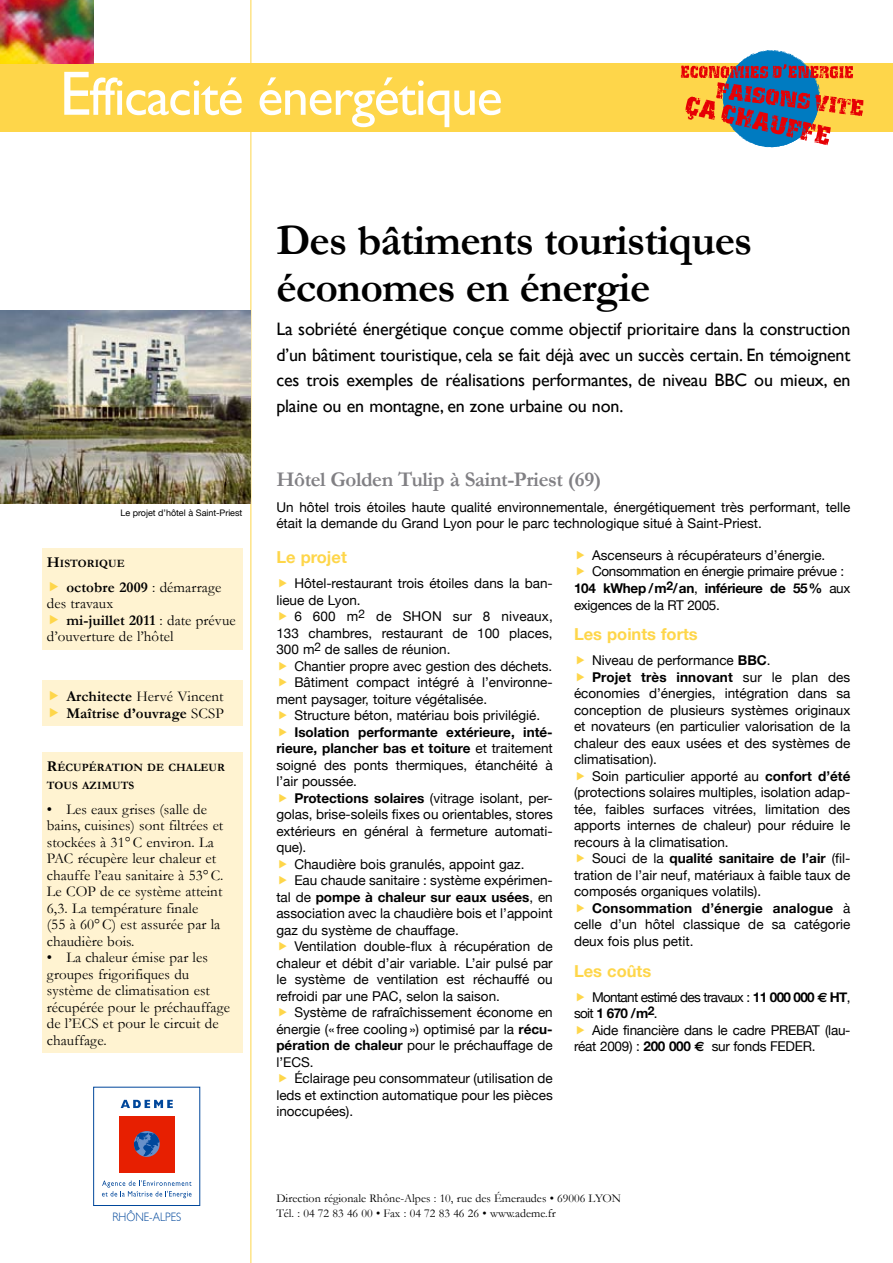
<style>
.page{position:relative;width:893px;height:1263px;background:#fff}
.page>*{position:absolute;margin:0;border:0;box-sizing:border-box;transform-origin:0 0}
.t1{font:54px "Gill Sans";letter-spacing:-.025em;color:#fff}
.t2{font:700 43.5px/46.5px "Garamond";letter-spacing:-.02em;color:#000}
.t3{font:700 21px "Garamond";letter-spacing:-.02em;color:#818084}
.t4{font:18px/25.5px "Gill Sans";letter-spacing:-.01em;color:#000;text-align:justify}
.t5{font:700 16.5px "Helvetica Neue";color:#fed64a}
.t6{font:15px/16.5px "Garamond";letter-spacing:.005em;color:#000}
.t7{font:700 15px/16.5px "Garamond";letter-spacing:.005em;color:#000}
.t8{font:13.5px/16.5px "Helvetica Neue";color:#000}
.t9{font:700 13.5px/16.5px "Helvetica Neue";color:#000;text-align:justify}
.t10{font:13.5px/16.5px "Helvetica Neue";letter-spacing:-.02em;color:#000}
.t11{font:13.5px "Helvetica Neue";letter-spacing:-.025em;color:#000}
.t12{font:13.5px/16.5px "Helvetica Neue";letter-spacing:-.05em;color:#000}
.t13{font:700 13.5px "Helvetica Neue";letter-spacing:-.025em;color:#000}
.t14{font:300 12.15px "Gill Sans";color:#00479b;scale:.9 1}
.t15{font:12px/14.4px "Garamond";color:#000}
.t16{font:700 11.25px/18px "Garamond";letter-spacing:.005em;color:#000}
.t17{font:9px "Helvetica Neue";letter-spacing:-.005em;color:#000}
.s1{font-size:63px}
.s2{font-size:15px}
.s3{font-weight:700}
.s4{font-weight:400}
.s5{font-family:"Euro Sans";font-weight:700}
</style>
<div class="page">
<hr style="left:251px;top:0;width:1px;height:1263px;background:#fed64a">
<div style="left:93px;top:1087px;width:107px;height:119px;border:1px solid #00479b"></div>
<div style="left:119px;top:1116px;width:56px;height:56px;background:#e71f01"></div>
<svg style="left:134px;top:1131px;width:26px;height:26px"></svg>
<svg style="left:121px;top:1100px;width:52px;height:8px"></svg>
<svg style="left:102px;top:1180px;width:90px;height:18px"></svg>
<div style="left:0;top:64px;width:893px;height:68px;background:#fed64a"></div>
<img style="left:0;top:0;width:94px;height:64px">
<img style="left:0;top:310px;width:251px;height:193px">
<div style="left:43px;top:752px;width:200px;height:301px;background:#fff3d1"></div>
<div style="left:43px;top:549px;width:200px;height:101px;background:#fff3d1"></div>
<div style="left:43px;top:680px;width:200px;height:46px;background:#fff3d1"></div>
<svg style="left:679px;top:50px;width:186px;height:98px"></svg>
<h1 class="t1" style="left:60px;top:65px;width:445px"><span class="s1">E</span>fficacité énergétique</h1>
<h2 class="t2" style="left:276px;top:217px;width:477px">Des bâtiments touristiques économes en énergie</h2>
<p class="t4" style="left:276px;top:316px;width:576px">La sobriété énergétique conçue comme objectif prioritaire dans la construction d’un bâtiment touristique, cela se fait déjà avec un succès certain. En témoignent ces trois exemples de réalisations performantes, de niveau BBC ou mieux, en plaine ou en montagne, en zone urbaine ou non.</p>
<p class="t17" style="left:120px;top:508px;width:123px">Le projet d’hôtel à Saint-Priest</p>
<p class="t16" style="left:47px;top:554px;width:79px"><span class="s2">H</span>ISTORIQUE</p>
<p class="t6" style="left:47px;top:579px;width:176px;text-indent:20px"><span class="s3">octobre 2009</span> : démarrage des travaux</p>
<p class="t6" style="left:47px;top:612px;width:190px;text-indent:20px"><span class="s3">mi-juillet 2011</span> : date prévue d’ouverture de l’hôtel</p>
<p class="t7" style="left:66px;top:688px;width:159px">Architecte <span class="s4">Hervé Vincent<br></span>Maîtrise d’ouvrage <span class="s4">SCSP</span></p>
<p class="t16" style="left:47px;top:758px;width:179px"><span class="s2">R</span>ÉCUPÉRATION DE CHALEUR<br>TOUS AZIMUTS</p>
<p class="t6" style="left:47px;top:800px;width:178px">• Les eaux grises (salle de bains, cuisines) sont filtrées et stockées à 31°C environ. La<br>PAC récupère leur chaleur et chauffe l’eau sanitaire à 53°C.<br>Le COP de ce système atteint<br>6,3. La température finale<br>(55 à 60°C) est assurée par la chaudière bois.</p>
<p class="t6" style="left:47px;top:949px;width:185px">• La chaleur émise par les groupes frigorifiques du système de climatisation est récupérée pour le préchauffage de l’ECS et pour le circuit de chauffage.</p>
<p class="t14" style="left:112px;top:1210px;width:78px">RHÔNE-ALPES</p>
<h3 class="t3" style="left:276px;top:467px;width:326px">Hôtel Golden Tulip à Saint-Priest (69)</h3>
<p class="t8" style="left:276px;top:499px;width:576px">Un hôtel trois étoiles haute qualité environnementale, énergétiquement très performant, telle était la demande du Grand Lyon pour le parc technologique situé à Saint-Priest.</p>
<p class="t5" style="left:276px;top:547px;width:72px">Le projet</p>
<p class="t8" style="left:276px;top:575px;width:278px;text-indent:18px">Hôtel-restaurant trois étoiles dans la ban&shy;lieue de Lyon.</p>
<p class="t8" style="left:276px;top:608px;width:278px;text-align:justify;text-indent:18px">6 600 m<sup>2</sup> de SHON sur 8 niveaux, 133 chambres, restaurant de 100 places, 300 m<sup>2</sup> de salles de réunion.</p>
<p class="t8" style="left:294px;top:657px;width:259px">Chantier propre avec gestion des déchets.</p>
<p class="t8" style="left:294px;top:674px;width:260px">Bâtiment compact intégré à l’environne-</p>
<p class="t8" style="left:276px;top:690px;width:212px">ment paysager, toiture végétalisée.</p>
<p class="t8" style="left:294px;top:707px;width:247px">Structure béton, matériau bois privilégié.</p>
<p class="t9" style="left:276px;top:723px;width:278px;text-indent:18px">Isolation performante extérieure, inté&shy;rieure, plancher bas et toiture <span class="s4">et traitement soigné des ponts thermiques, étanchéité à l’air poussée.</span></p>
<p class="t8" style="left:294px;top:789px;width:260px"><span class="s3">Protections solaires</span> (vitrage isolant, per-</p>
<p class="t8" style="left:276px;top:806px;width:278px">golas, brise-soleils fixes ou orientables, stores</p>
<p class="t8" style="left:276px;top:822px;width:278px">extérieurs en général à fermeture automati-</p>
<p class="t8" style="left:276px;top:839px;width:32px">que).</p>
<p class="t8" style="left:294px;top:855px;width:232px">Chaudière bois granulés, appoint gaz.</p>
<p class="t8" style="left:294px;top:872px;width:260px">Eau chaude sanitaire : système expérimen-</p>
<p class="t9" style="left:276px;top:888px;width:278px"><span class="s4">tal de</span> pompe à chaleur sur eaux usées<span class="s4">, en</span></p>
<p class="t8" style="left:276px;top:905px;width:278px">association avec la chaudière bois et l’appoint</p>
<p class="t8" style="left:276px;top:921px;width:184px">gaz du système de chauffage.</p>
<p class="t8" style="left:294px;top:938px;width:260px">Ventilation double-flux à récupération de</p>
<p class="t8" style="left:276px;top:954px;width:278px">chaleur et débit d’air variable. L’air pulsé par</p>
<p class="t8" style="left:276px;top:971px;width:278px">le système de ventilation est réchauffé ou</p>
<p class="t8" style="left:276px;top:987px;width:225px">refroidi par une PAC, selon la saison.</p>
<p class="t8" style="left:294px;top:1004px;width:260px">Système de rafraîchissement économe en</p>
<p class="t8" style="left:276px;top:1020px;width:278px">énergie (« free cooling») optimisé par la <span class="s3">récu-</span></p>
<p class="t8" style="left:276px;top:1037px;width:278px"><span class="s3">pération de chaleur</span> pour le préchauffage de</p>
<p class="t8" style="left:276px;top:1053px;width:39px">l’ECS.</p>
<p class="t8" style="left:294px;top:1070px;width:260px">Éclairage peu consommateur (utilisation de</p>
<p class="t8" style="left:276px;top:1086px;width:278px">leds et extinction automatique pour les pièces</p>
<p class="t8" style="left:276px;top:1103px;width:78px">inoccupées).</p>
<p class="t8" style="left:592px;top:547px;width:235px">Ascenseurs à récupérateurs d’énergie.</p>
<p class="t11" style="left:592px;top:564px;width:254px">Consommation en énergie primaire prévue :</p>
<p class="t13" style="left:574px;top:580px;width:278px">104 kWhep /m<sup>2</sup>/an<span class="s4">,</span> inférieure de 55% <span class="s4">aux</span></p>
<p class="t11" style="left:574px;top:597px;width:147px">exigences de la RT 2005.</p>
<p class="t5" style="left:574px;top:624px;width:125px">Les points forts</p>
<p class="t8" style="left:592px;top:652px;width:180px">Niveau de performance <span class="s3">BBC</span>.</p>
<p class="t9" style="left:592px;top:668px;width:260px">Projet très innovant <span class="s4">sur le plan des</span></p>
<p class="t8" style="left:574px;top:685px;width:278px">économies d’énergies, intégration dans sa</p>
<p class="t8" style="left:574px;top:701px;width:278px">conception de plusieurs systèmes originaux</p>
<p class="t8" style="left:574px;top:718px;width:278px">et novateurs (en particulier valorisation de la</p>
<p class="t8" style="left:574px;top:734px;width:278px">chaleur des eaux usées et des systèmes de</p>
<p class="t8" style="left:574px;top:751px;width:85px">climatisation).</p>
<p class="t8" style="left:592px;top:767px;width:260px">Soin particulier apporté au <span class="s3">confort d’été</span></p>
<p class="t8" style="left:574px;top:784px;width:278px">(protections solaires multiples, isolation adap-</p>
<p class="t8" style="left:574px;top:800px;width:278px">tée, faibles surfaces vitrées, limitation des</p>
<p class="t8" style="left:574px;top:817px;width:278px">apports internes de chaleur) pour réduire le</p>
<p class="t8" style="left:574px;top:833px;width:156px">recours à la climatisation.</p>
<p class="t9" style="left:592px;top:850px;width:260px"><span class="s4">Souci de la</span> qualité sanitaire de l’air <span class="s4">(fil-</span></p>
<p class="t8" style="left:574px;top:866px;width:278px">tration de l’air neuf, matériaux à faible taux de</p>
<p class="t8" style="left:574px;top:883px;width:189px">composés organiques volatils).</p>
<p class="t9" style="left:592px;top:899px;width:260px">Consommation d’énergie analogue <span class="s4">à</span></p>
<p class="t8" style="left:574px;top:916px;width:278px">celle d’un hôtel classique de sa catégorie</p>
<p class="t8" style="left:574px;top:932px;width:121px">deux fois plus petit.</p>
<p class="t5" style="left:574px;top:960px;width:79px">Les coûts</p>
<p class="t12" style="left:574px;top:988px;width:278px;text-indent:18px">Montant estimé des travaux : <span class="s3">11 000 000</span> <span class="s5">E</span> <span class="s3">HT</span>, soit <span class="s3">1 670 /m</span><sup>2</sup>.</p>
<p class="t10" style="left:574px;top:1021px;width:278px;text-indent:18px">Aide financière dans le cadre PREBAT (lau&shy;réat 2009) : <span class="s3">200 000</span> <span class="s5">E</span> sur fonds FEDER.</p>
<p class="t15" style="left:276px;top:1191px;width:346px">Direction régionale Rhône-Alpes : 10, rue des Émeraudes • 69006 LYON<br>Tél. : 04 72 83 46 00 • Fax : 04 72 83 46 26 • www.ademe.fr</p>
</div>
